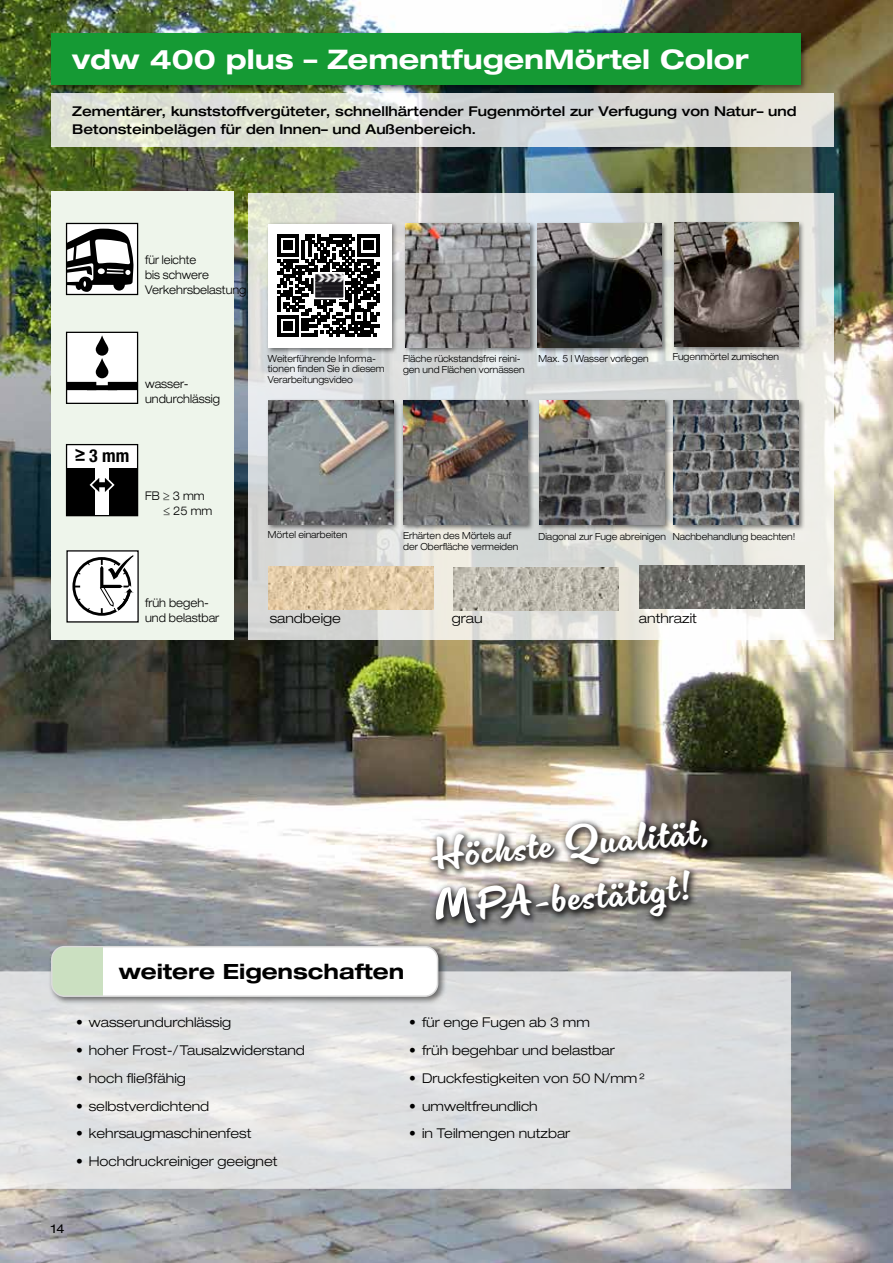
<style>
.page{position:relative;width:893px;height:1263px;background:#fff}
.page>*{position:absolute;margin:0;border:0;box-sizing:border-box;transform-origin:0 0}
.t1{font:45px/54px "Cinema Script";color:#fff;text-align:center}
.t2{font:700 expanded 27px "Helvetica Neue LT Std";color:#fff}
.t3{font:700 expanded 21px "Helvetica Neue LT Std";color:#000}
.t4{font:700 condensed 17.85px "Helvetica Neue LT Std";color:#000}
.t5{font:300 expanded 13.5px "Helvetica Neue LT Std";color:#000}
.t6{font:500 expanded 13.5px/18px "Helvetica Neue LT Std";color:#000}
.t7{font:300 expanded 12px/15px "Helvetica Neue LT Std";color:#000;scale:.9 1}
.t8{font:300 expanded 12px/15px "Helvetica Neue LT Std";color:#000;scale:.88 1}
.t9{font:expanded 12px "Helvetica Neue LT Std";color:#000}
.t10{font:300 expanded 9.75px/10.5px "Helvetica Neue LT Std";color:#000;scale:.9 1}
</style>
<div class="page">
<img style="left:0;top:0;width:893px;height:1263px">
<div style="left:51px;top:191px;width:183px;height:448px;background:#eef5eb"></div>
<svg style="left:51px;top:94px;width:782px;height:53px;background:#dbddd7"></svg>
<svg style="left:248px;top:193px;width:585px;height:446px;background:#dee0dd"></svg>
<svg style="left:0;top:971px;width:791px;height:218px;background:#dedfe0"></svg>
<div style="left:49px;top:943px;width:398px;height:62px;background:#000;opacity:.5"></div>
<div style="left:52px;top:947px;width:386px;height:49px;background:#fff;border-radius:13px"></div>
<div style="left:52px;top:947px;width:51px;height:49px;background:#cbe0c1"></div>
<div style="left:51px;top:946px;width:387px;height:51px;border:2px solid #dadada;border-radius:13px"></div>
<div style="left:67px;top:445px;width:71px;height:71px;background:#fff"></div>
<div style="left:66px;top:444px;width:72px;height:72px;border:1px solid #000"></div>
<div style="left:67px;top:468px;width:28px;height:48px;background:#000"></div>
<div style="left:109px;top:468px;width:29px;height:48px;background:#000"></div>
<svg style="left:89px;top:478px;width:26px;height:14px"></svg>
<div style="left:67px;top:332px;width:71px;height:71px;background:#fff"></div>
<div style="left:66px;top:332px;width:72px;height:72px;border:1px solid #000"></div>
<div style="left:66px;top:382px;width:30px;height:8px;background:#000"></div>
<div style="left:87px;top:385px;width:30px;height:5px;background:#000"></div>
<div style="left:108px;top:382px;width:30px;height:8px;background:#000"></div>
<svg style="left:96px;top:358px;width:12px;height:20px"></svg>
<svg style="left:96px;top:335px;width:12px;height:21px"></svg>
<div style="left:67px;top:223px;width:71px;height:71px;background:#fff"></div>
<svg style="left:68px;top:229px;width:66px;height:63px"></svg>
<div style="left:66px;top:223px;width:72px;height:72px;border:1px solid #000"></div>
<img style="left:269px;top:566px;width:165px;height:43px">
<img style="left:639px;top:566px;width:166px;height:42px">
<img style="left:453px;top:567px;width:166px;height:43px">
<div style="left:67px;top:551px;width:71px;height:71px;background:#fff"></div>
<div style="left:72px;top:557px;width:59px;height:59px;border:3px solid #000;border-radius:50%"></div>
<svg style="left:76px;top:561px;width:15px;height:14px"></svg>
<svg style="left:76px;top:598px;width:15px;height:14px"></svg>
<svg style="left:100px;top:555px;width:34px;height:60px"></svg>
<div style="left:48px;top:31px;width:761px;height:62px;background:#000;opacity:.5"></div>
<div style="left:51px;top:34px;width:749px;height:51px;background:#159a34"></div>
<div style="left:266px;top:221px;width:132px;height:133px;background:#000;opacity:.5"></div>
<div style="left:268px;top:224px;width:123px;height:123px;background:#fff"></div>
<svg style="left:277px;top:235px;width:102px;height:102px"></svg>
<svg style="left:317px;top:275px;width:25px;height:21px"></svg>
<div style="left:314px;top:272px;width:31px;height:27px;border:2px solid #fff"></div>
<div style="left:401px;top:398px;width:133px;height:134px;background:#000;opacity:.5"></div>
<img style="left:403px;top:400px;width:124px;height:124px">
<div style="left:266px;top:398px;width:134px;height:134px;background:#000;opacity:.5"></div>
<img style="left:269px;top:400px;width:124px;height:124px">
<div style="left:537px;top:398px;width:134px;height:134px;background:#000;opacity:.5"></div>
<img style="left:540px;top:400px;width:124px;height:124px">
<div style="left:671px;top:398px;width:134px;height:134px;background:#000;opacity:.5"></div>
<img style="left:674px;top:400px;width:124px;height:124px">
<div style="left:672px;top:220px;width:133px;height:133px;background:#000;opacity:.5"></div>
<img style="left:674px;top:222px;width:124px;height:124px">
<div style="left:403px;top:221px;width:134px;height:133px;background:#000;opacity:.5"></div>
<img style="left:406px;top:223px;width:124px;height:124px">
<div style="left:535px;top:221px;width:133px;height:133px;background:#000;opacity:.5"></div>
<img style="left:537px;top:223px;width:124px;height:124px">
<div style="left:426px;top:815px;width:291px;height:118px;background:#000;opacity:.75"></div>
<svg style="left:436px;top:887px;width:40px;height:36px"></svg>
<h2 class="t2" style="left:72px;top:42px;width:678px">vdw 400 plus – ZementfugenMörtel Color</h2>
<p class="t6" style="left:72px;top:102px;width:726px">Zementärer, kunststoffvergüteter, schnellhärtender Fugenmörtel zur Verfugung von Natur– und<br>Betonsteinbelägen für den Innen– und Außenbereich.</p>
<p class="t8" style="left:145px;top:252px;width:117px">für leichte<br>bis schwere<br>Verkehrsbelastung</p>
<p class="t7" style="left:145px;top:376px;width:85px">wasser&shy;undurchlässig</p>
<h3 class="t4" style="left:75px;top:445px;width:56px">&gt;– 3 m m</h3>
<p class="t7" style="left:163px;top:488px;width:56px;text-indent:-18px">FB ≥ 3 mm ≤ 25 mm</p>
<p class="t7" style="left:145px;top:595px;width:84px">früh begeh&shy;und belastbar</p>
<p class="t10" style="left:268px;top:353px;width:131px">Weiterführende Informa&shy;tionen finden Sie in diesem<br>Verarbeitungsvideo</p>
<p class="t10" style="left:403px;top:354px;width:137px">Fläche rückstandsfrei reini&shy;gen und Flächen vornässen</p>
<p class="t10" style="left:538px;top:354px;width:124px">Max. 5 l Wasser vorlegen</p>
<p class="t10" style="left:673px;top:352px;width:120px">Fugenmörtel zumischen</p>
<p class="t10" style="left:268px;top:530px;width:90px">Mörtel einarbeiten</p>
<p class="t10" style="left:403px;top:530px;width:130px">Erhärten des Mörtels auf der Oberfläche vermeiden</p>
<p class="t10" style="left:538px;top:531px;width:287px">Diagonal zur Fuge abreinigen Nachbehandlung beachten!</p>
<p class="t5" style="left:270px;top:610px;width:73px">sandbeige</p>
<p class="t5" style="left:452px;top:610px;width:32px">grau</p>
<p class="t5" style="left:639px;top:610px;width:59px">anthrazit</p>
<h3 class="t3" style="left:119px;top:958px;width:287px">weitere Eigenschaften</h3>
<h1 class="t1" style="left:428px;top:828px;width:280px;rotate:-5deg">Höchste Qualität,<br>PA-bestätigt!</h1>
<p class="t5" style="left:76px;top:1014px;width:157px">• wasserundurchlässig</p>
<p class="t5" style="left:76px;top:1042px;width:230px">• hoher Frost-/Tausalzwiderstand</p>
<p class="t5" style="left:76px;top:1070px;width:111px">• hoch fließfähig</p>
<p class="t5" style="left:76px;top:1098px;width:135px">• selbstverdichtend</p>
<p class="t5" style="left:76px;top:1125px;width:177px">• kehrsaugmaschinenfest</p>
<p class="t5" style="left:76px;top:1153px;width:203px">• Hochdruckreiniger geeignet</p>
<p class="t5" style="left:409px;top:1014px;width:182px">• für enge Fugen ab 3 mm</p>
<p class="t5" style="left:409px;top:1042px;width:207px">• früh begehbar und belastbar</p>
<p class="t5" style="left:409px;top:1070px;width:237px">• Druckfestigkeiten von 50 N/mm²</p>
<p class="t5" style="left:409px;top:1098px;width:130px">• umweltfreundlich</p>
<p class="t5" style="left:409px;top:1125px;width:163px">• in Teilmengen nutzbar</p>
<p class="t9" style="left:51px;top:1221px;width:15px">14</p>
</div>
